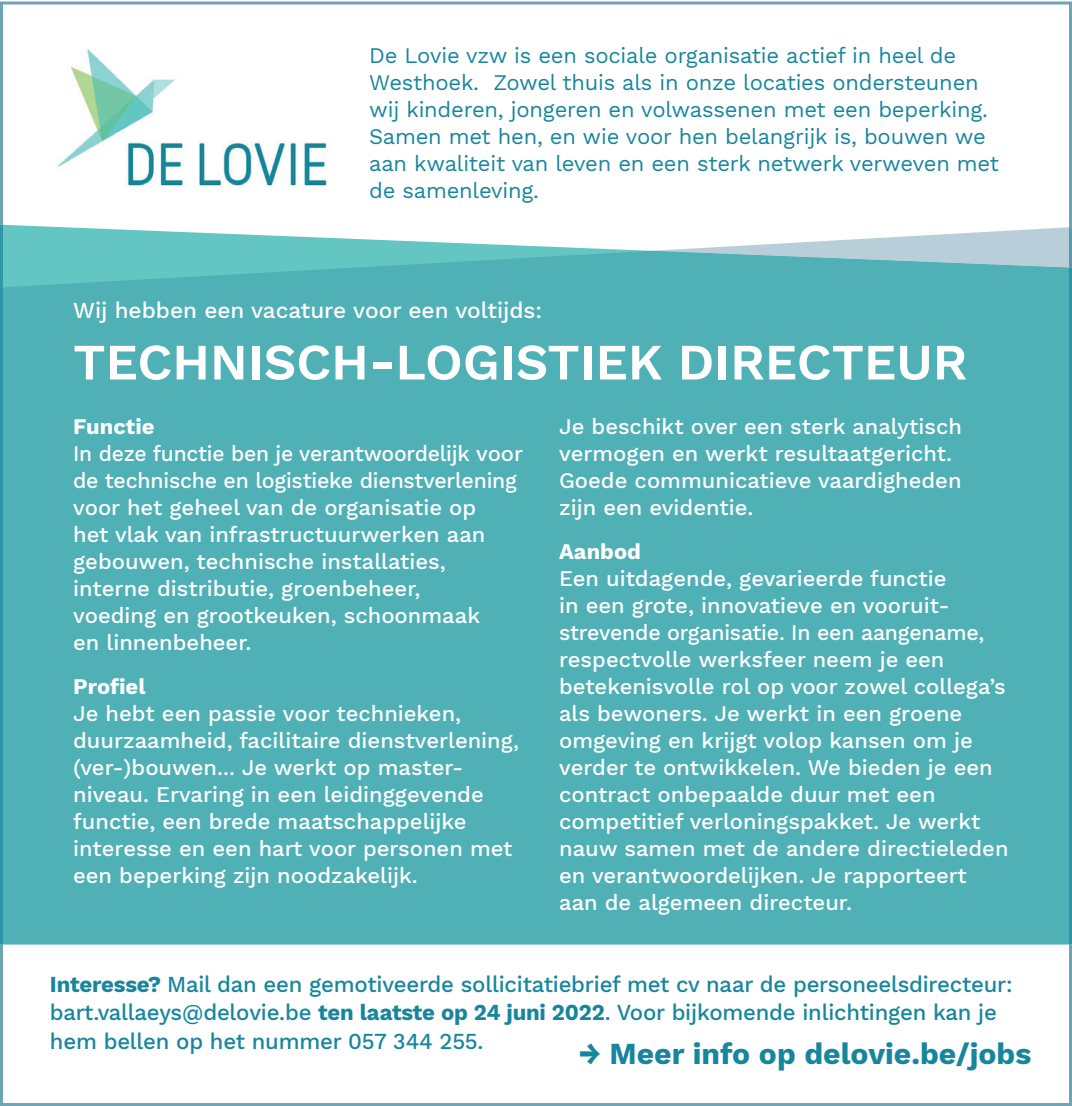
<style>
.page{position:relative;width:1072px;height:1106px;background:#fff}
.page>*{position:absolute;margin:0;border:0;box-sizing:border-box;transform-origin:0 0}
.t1{font:600 51px "Work Sans";color:#fff}
.t2{font:700 30px "Work Sans";color:#17869d}
.t3{font:500 22.5px/28.5px "Work Sans";letter-spacing:-.01em;color:#17869d}
.t4{font:500 22.5px "Work Sans";color:#fff}
.t5{font:500 21.9px/27px "Work Sans";color:#fff}
.t6{font:21.9px/27px "Work Sans";letter-spacing:-.01em;color:#17869d}
.t7{font:500 21.9px/27px "Work Sans";color:#fff;scale:.96 1}
.t8{font:700 21.9px "Work Sans";color:#fff}
.s1{font-weight:700}
</style>
<div class="page">
<svg style="left:3px;top:227px;width:648px;height:24px;fill:#64c6c3"></svg>
<svg style="left:651px;top:227px;width:417px;height:24px"></svg>
<div style="left:3px;top:251px;width:1065px;height:693px;background:#4fb0b6"></div>
<svg style="left:0;top:2px;width:1071px;height:225px"></svg>
<hr style="left:0;top:225px;width:3px;height:62px;background:#3098a7">
<svg style="left:0;top:944px;width:1071px;height:162px"></svg>
<hr style="left:1068px;top:227px;width:3px;height:41px;background:#5b99ad">
<hr style="left:1068px;top:267px;width:3px;height:677px;background:#2b93a5">
<hr style="left:0;top:287px;width:3px;height:657px;background:#2b93a5">
<p class="t6" style="left:369px;top:43px;width:631px">De Lovie vzw is een sociale organisatie actief in heel de Westhoek. Zowel thuis als in onze locaties ondersteunen wĳ kinderen, jongeren en volwassenen met een beperking.<br>Samen met hen, en wie voor hen belangrĳk is, bouwen we aan kwaliteit van leven en een sterk netwerk verweven met de samenleving.</p>
<p class="t4" style="left:73px;top:297px;width:470px">Wĳ hebben een vacature voor een voltĳds:</p>
<h1 class="t1" style="left:73px;top:332px;width:895px">TECHNISCH-LOGISTIEK DIRECTEUR</h1>
<p class="t8" style="left:73px;top:413px;width:83px">Functie</p>
<p class="t7" style="left:73px;top:440px;width:470px">In deze functie ben je verantwoordelĳk voor de technische en logistieke dienstverlening voor het geheel van de organisatie op<br>het vlak van infrastructuurwerken aan gebouwen, technische installaties, interne distributie, groenbeheer,<br>voeding en grootkeuken, schoonmaak<br>en linnenbeheer.</p>
<p class="t8" style="left:73px;top:673px;width:74px">Profiel</p>
<p class="t5" style="left:73px;top:700px;width:447px">Je hebt een passie voor technieken, duurzaamheid, facilitaire dienstverlening, (ver-)bouwen... Je werkt op master&shy;niveau. Ervaring in een leidinggevende functie, een brede maatschappelĳke interesse en een hart voor personen met een beperking zĳn noodzakelĳk.</p>
<p class="t5" style="left:559px;top:413px;width:404px">Je beschikt over een sterk analytisch vermogen en werkt resultaatgericht.<br>Goede communicatieve vaardigheden zĳn een evidentie.</p>
<p class="t8" style="left:559px;top:538px;width:83px">Aanbod</p>
<p class="t5" style="left:559px;top:565px;width:451px">Een uitdagende, gevarieerde functie<br>in een grote, innovatieve en vooruit&shy;strevende organisatie. In een aangename, respectvolle werksfeer neem je een betekenisvolle rol op voor zowel collega’s als bewoners. Je werkt in een groene omgeving en krĳgt volop kansen om je verder te ontwikkelen. We bieden je een contract onbepaalde duur met een competitief verloningspakket. Je werkt nauw samen met de andere directieleden en verantwoordelĳken. Je rapporteert aan de algemeen directeur.</p>
<p class="t3" style="left:50px;top:970px;width:964px"><span class="s1">Interesse?</span> Mail dan een gemotiveerde sollicitatiebrief met cv naar de personeelsdirecteur: bart.vallaeys@delovie.be <span class="s1">ten laatste op 24 juni 2022</span>. Voor bĳkomende inlichtingen kan je hem bellen op het nummer 057 344 255.</p>
<h2 class="t2" style="left:578px;top:1036px;width:454px">→ Meer info op delovie.be/jobs</h2>
</div>
